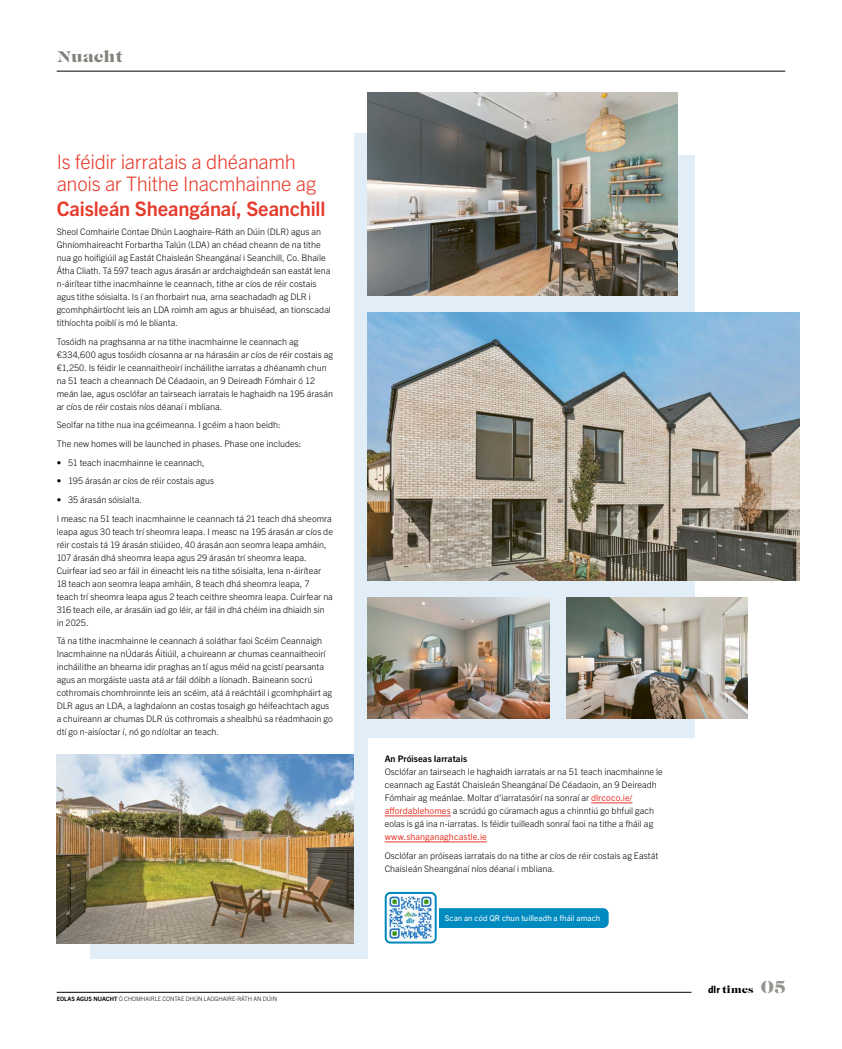
<style>
.page{position:relative;width:842px;height:1049px;background:#fff}
.page>*{position:absolute;margin:0;border:0;box-sizing:border-box;transform-origin:0 0}
.t1{font:300 20px/22px "Trade Gothic Next LT Pro";letter-spacing:-.02em;color:#e63a2b}
.t2{font:700 20px "Trade Gothic Next LT Pro";letter-spacing:-.01em;color:#e63a2b}
.t3{font:900 16px "Caslon Fina Sten AI";letter-spacing:-.005em;color:#81807a}
.t4{font:900 10px "Caslon Fina Sten AI";color:#000}
.t5{font:300 9px/13px "Trade Gothic Next LT Pro";color:#000}
.t6{font:9px "Trade Gothic Next LT Pro";letter-spacing:.005em;color:#e63a2b}
.t7{font:700 9px "Trade Gothic Next LT Pro";letter-spacing:.01em;color:#000}
.t8{font:8px "Trade Gothic Next LT Pro";letter-spacing:.005em;color:#fff}
.t9{font:300 6px "Trade Gothic Next LT Pro";color:#000}
.s1{font-weight:700}
.s2{font-weight:400;color:#e63a2b}
.s3{font-family:"The Sans";font-weight:800}
.s4{font-size:18px;color:#959490}
</style>
<div class="page">
<div style="left:368px;top:155px;width:326px;height:582px;background:#e2eef7"></div>
<div style="left:90px;top:133px;width:278px;height:826px;background:#e2eef7"></div>
<img style="left:368px;top:312px;width:431px;height:269px">
<img style="left:368px;top:93px;width:309px;height:202px">
<img style="left:368px;top:598px;width:181px;height:121px">
<hr style="left:57px;top:71px;width:728px;height:1px;background:#000">
<hr style="left:591px;top:803px;width:41px;height:1px;background:#e63a2b">
<hr style="left:385px;top:816px;width:66px;height:1px;background:#e63a2b">
<hr style="left:385px;top:842px;width:102px;height:1px;background:#e63a2b">
<img style="left:566px;top:598px;width:182px;height:121px">
<div style="left:38px;top:100px;width:316px;height:788px;background:#fff"></div>
<img style="left:57px;top:755px;width:297px;height:188px">
<img style="left:388px;top:895px;width:46px;height:45px">
<div style="left:385px;top:892px;width:52px;height:51px;border:2px solid #0089bd;border-radius:5px"></div>
<div style="left:439px;top:908px;width:170px;height:20px;background:#008bc0"></div>
<hr style="left:57px;top:992px;width:634px;height:1px;background:#000">
<h2 class="t3" style="left:57px;top:47px;width:68px">Nuacht</h2>
<h1 class="t1" style="left:57px;top:150px;width:261px">Is féidir iarratais a dhéanamh anois ar Thithe Inacmhainne ag</h1>
<h1 class="t2" style="left:57px;top:195px;width:270px">Caisleán Sheangánaí, Seanchill</h1>
<p class="t5" style="left:57px;top:224px;width:276px">Sheol Comhairle Contae Dhún Laoghaire-Ráth an Dúin (DLR) agus an Ghníomhaireacht Forbartha Talún (LDA) an chéad cheann de na tithe nua go hoifigiúil ag Eastát Chaisleán Sheangánaí i Seanchill, Co. Bhaile Átha Cliath. Tá 597 teach agus árasán ar ardchaighdeán san eastát lena n-áirítear tithe inacmhainne le ceannach, tithe ar cíos de réir costais agus tithe sóisialta. Is í an fhorbairt nua, arna seachadadh ag DLR i gcomhpháirtíocht leis an LDA roimh am agus ar bhuiséad, an tionscadal tithíochta poiblí is mó le blianta.</p>
<p class="t5" style="left:57px;top:334px;width:278px">Tosóidh na praghsanna ar na tithe inacmhainne le ceannach ag €334,600 agus tosóidh cíosanna ar na hárasáin ar cíos de réir costais ag €1,250. Is féidir le ceannaitheoirí incháilithe iarratas a dhéanamh chun na 51 teach a cheannach Dé Céadaoin, an 9 Deireadh Fómhair ó 12 meán lae, agus osclófar an tairseach iarratais le haghaidh na 195 árasán ar cíos de réir costais níos déanaí i mbliana.</p>
<p class="t5" style="left:57px;top:415px;width:246px;line-height:18.7px">Seolfar na tithe nua ina gcéimeanna. I gcéim a haon beidh:<br>The new homes will be launched in phases. Phase one includes:</p>
<p class="t5" style="left:57px;top:455px;width:150px">• 51 teach inacmhainne le ceannach,</p>
<p class="t5" style="left:57px;top:474px;width:159px">• 195 árasán ar cíos de réir costais agus</p>
<p class="t5" style="left:57px;top:490px;width:277px;line-height:18.7px">• 35 árasán sóisialta.<br>I measc na 51 teach inacmhainne le ceannach tá 21 teach dhá sheomra</p>
<p class="t5" style="left:57px;top:524px;width:278px">leapa agus 30 teach trí sheomra leapa. I measc na 195 árasán ar cíos de réir costais tá 19 árasán stiúideo, 40 árasán aon seomra leapa amháin, 107 árasán dhá sheomra leapa agus 29 árasán trí sheomra leapa.<br>Cuirfear iad seo ar fáil in éineacht leis na tithe sóisialta, lena n-áirítear 18 teach aon seomra leapa amháin, 8 teach dhá sheomra leapa, 7 teach trí sheomra leapa agus 2 teach ceithre sheomra leapa. Cuirfear na 316 teach eile, ar árasáin iad go léir, ar fáil in dhá chéim ina dhiaidh sin in 2025.</p>
<p class="t5" style="left:57px;top:634px;width:278px">Tá na tithe inacmhainne le ceannach á soláthar faoi Scéim Ceannaigh Inacmhainne na nÚdarás Áitiúil, a chuireann ar chumas ceannaitheoirí incháilithe an bhearna idir praghas an tí agus méid na gcistí pearsanta agus an morgáiste uasta atá ar fáil dóibh a líonadh. Baineann socrú cothromais chomhroinnte leis an scéim, atá á reáchtáil i gcomhpháirt ag DLR agus an LDA, a laghdaíonn an costas tosaigh go héifeachtach agus a chuireann ar chumas DLR ús cothromais a shealbhú sa réadmhaoin go dtí go n-aisíoctar í, nó go ndíoltar an teach.</p>
<p class="t9" style="left:57px;top:995px;width:222px"><span class="s1">EOLAS AGUS NUACHT</span> Ó CHOMHAIRLE CONTAE DHÚN LAOGHAIRE-RÁTH AN DÚIN</p>
<p class="t7" style="left:385px;top:752px;width:84px">An Próiseas Iarratais</p>
<p class="t5" style="left:385px;top:764px;width:280px">Osclófar an tairseach le haghaidh iarratais ar na 51 teach inacmhainne le ceannach ag Eastát Chaisleán Sheangánaí Dé Céadaoin, an 9 Deireadh Fómhair ag meánlae. Moltar d’iarratasóirí na sonraí ar <span class="s2">dlrcoco.ie/ affordablehomes</span> a scrúdú go cúramach agus a chinntiú go bhfuil gach eolas is gá ina n-iarratas. Is féidir tuilleadh sonraí faoi na tithe a fháil ag</p>
<p class="t6" style="left:385px;top:830px;width:104px">www.shanganaghcastle.ie</p>
<p class="t5" style="left:385px;top:848px;width:275px">Osclófar an próiseas iarratais do na tithe ar cíos de réir costais ag Eastát<br>Chaisleán Sheangánaí níos déanaí i mbliana.</p>
<p class="t8" style="left:445px;top:912px;width:157px">Scan an cód QR chun tuilleadh a fháil amach</p>
<p class="t4" style="left:708px;top:983px;width:79px"><span class="s3">dlr</span> times <span class="s4">05</span></p>
</div>
